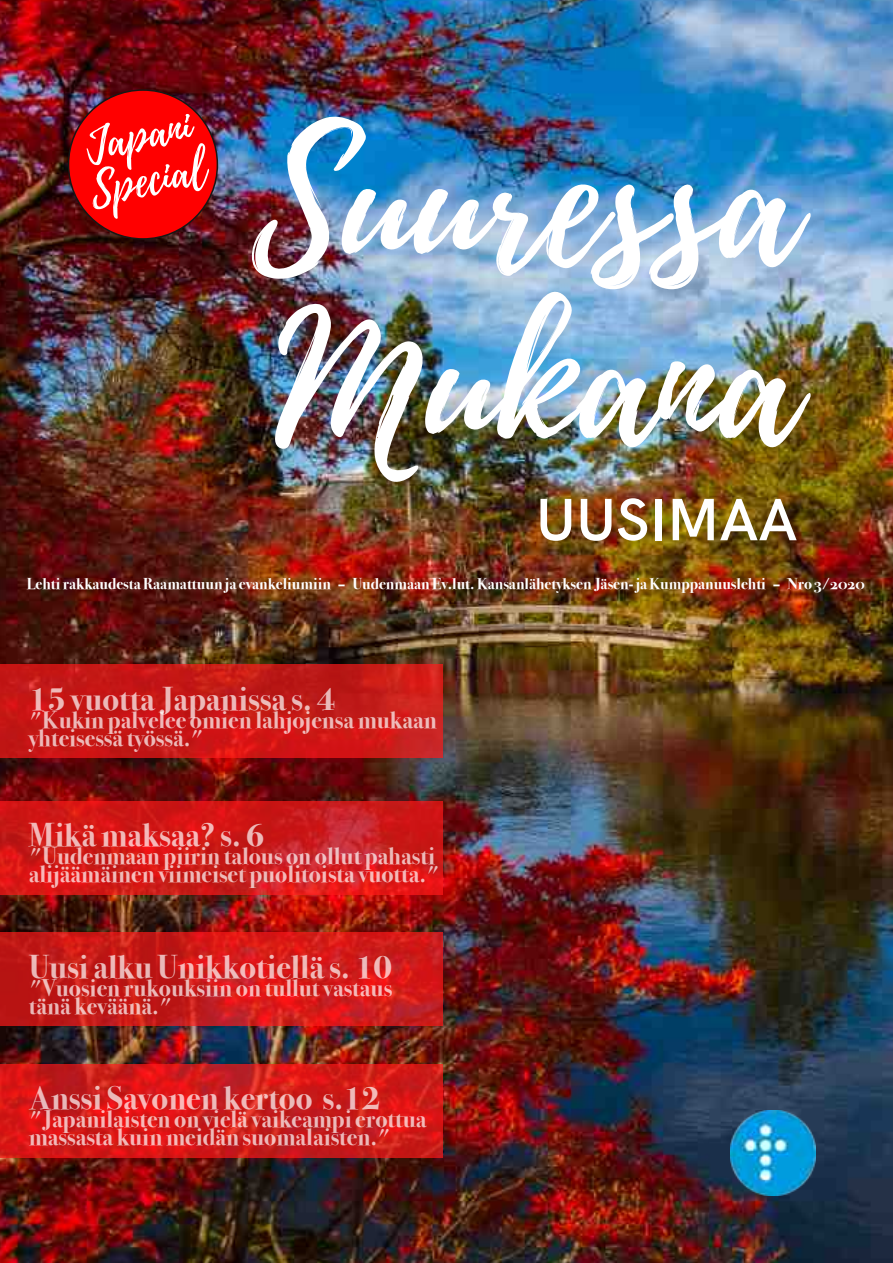
<style>
.page{position:relative;width:893px;height:1263px;background:#fff}
.page>*{position:absolute;margin:0;border:0;box-sizing:border-box;transform-origin:0 0}
.t1{font:180px/180px "Playlist Script";color:#fff}
.t2{font:600 60px "HK Grotesk";color:#fff}
.t3{font:45px/45px "Playlist Script";color:#fff}
.t4{font:700 33px "Bodoni Svty Two ITCTT";color:rgb(255 255 255/.7)}
.t5{font:700 24px/18px "Bodoni Svty Two ITCTT";color:rgb(255 255 255/.7)}
.t6{font:700 15.75px "Bodoni Svty Two OSITCTT";color:#fff}
</style>
<div class="page">
<img style="left:0;top:0;width:893px;height:1263px">
<div style="left:0;top:665px;width:442px;height:93px;background:#ff1a1a;opacity:.7"></div>
<div style="left:0;top:801px;width:442px;height:93px;background:#ff1a1a;opacity:.7"></div>
<div style="left:0;top:932px;width:442px;height:94px;background:#ff1a1a;opacity:.7"></div>
<div style="left:0;top:1064px;width:442px;height:94px;background:#ff1a1a;opacity:.7"></div>
<img style="left:731px;top:1110px;width:85px;height:85px">
<div style="left:69px;top:90px;width:148px;height:149px;background:#f00;border-radius:50%"></div>
<h3 class="t3" style="left:76px;top:127px;width:119px;rotate:-12deg">Japani<br>Special</h3>
<h1 class="t1" style="left:252px;top:118px;width:547px">Suuressa<br>Mukana</h1>
<h2 class="t2" style="left:536px;top:486px;width:263px">UUSIMAA</h2>
<p class="t6" style="left:27px;top:575px;width:839px">Lehti rakkaudesta Raamattuun ja evankeliumiin – Uudenmaan Ev.lut.Kansanlähetyksen Jäsen‐ ja Kumppanuuslehti – Nro 3/2020</p>
<h3 class="t4" style="left:29px;top:679px;width:308px">15 vuotta Japanissa s. 4</h3>
<p class="t5" style="left:29px;top:711px;width:409px">"Kukin palvelee omien lahjojensa mukaan yhteisessä työssä."</p>
<h3 class="t4" style="left:29px;top:815px;width:237px">Mikä maksaa? s. 6</h3>
<p class="t5" style="left:29px;top:847px;width:412px">"Uudenmaan piirin talous on ollut pahasti alijäämäinen viimeiset puolitoista vuotta."</p>
<h3 class="t4" style="left:29px;top:947px;width:365px">Uusi alkuUnikkotiellä s. 10</h3>
<p class="t5" style="left:29px;top:979px;width:365px">"Vuosien rukouksiin on tullut vastaus tänä keväänä."</p>
<h3 class="t4" style="left:29px;top:1079px;width:353px">Anssi Savonen kertoo s.12</h3>
<p class="t5" style="left:29px;top:1110px;width:399px">"Japanilaisten on vielä vaikeampi erottua massasta kuin meidän suomalaisten."</p>
</div>
